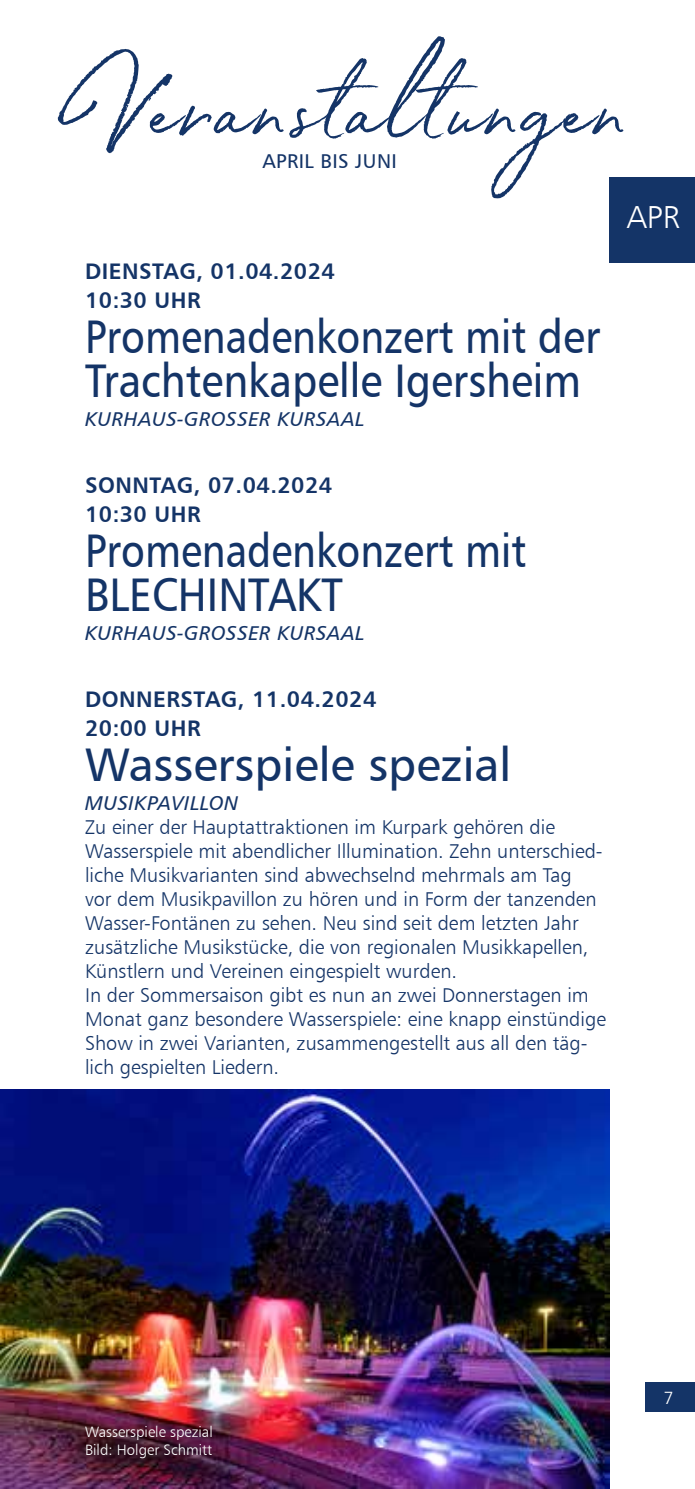
<style>
.page{position:relative;width:695px;height:1489px;background:#fff}
.page>*{position:absolute;margin:0;border:0;box-sizing:border-box;transform-origin:0 0}
.t1{font:115px "White Oleander Slanted";letter-spacing:.02em;color:#143467}
.t2{font:47.25px/44.2px "Humanist 777 BT Roman B";color:#143467;scale:.86 1}
.t3{font:47.25px "Humanist 777 BT Roman B";color:#143467}
.t4{font:32px "Humanist 777 BT Light B";color:#fff}
.t5{font:22.5px/29px "Humanist 777 BT Bold B";letter-spacing:.02em;color:#143467}
.t6{font:20px/24px "Humanist 777 BT Light B";color:#143467}
.t7{font:20px "Humanist 777 BT Italic B";letter-spacing:.02em;color:#143467}
.t8{font:20px "Humanist 777 BT Roman B";letter-spacing:.02em;color:#143467}
.t9{font:300 17.5px "Frutiger LT Std";color:#fff}
.t10{font:15px/18px "Humanist 777 BT Light B";color:#fff}
</style>
<div class="page">
<div style="left:645px;top:1382px;width:49px;height:29px;background:#143467"></div>
<div style="left:609px;top:177px;width:85px;height:85px;background:#143467"></div>
<img style="left:0;top:1089px;width:609px;height:399px">
<h1 class="t1" style="left:71px;top:26px;width:555px">Veranstaltungen</h1>
<p class="t8" style="left:262px;top:148px;width:136px">APRIL BIS JUNI</p>
<p class="t5" style="left:85px;top:256px;width:251px">DIENSTAG, 01.04.2024<br>10:30 UHR</p>
<h2 class="t2" style="left:85px;top:313px;width:600px">Promenadenkonzert mit der<br>Trachtenkapelle Igersheim</h2>
<p class="t7" style="left:85px;top:406px;width:281px">KURHAUS-GROSSER KURSAAL</p>
<p class="t5" style="left:85px;top:470px;width:248px">SONNTAG, 07.04.2024<br>10:30 UHR</p>
<h2 class="t2" style="left:85px;top:527px;width:514px">Promenadenkonzert mit<br>BLECHINTAKT</h2>
<p class="t7" style="left:85px;top:620px;width:281px">KURHAUS-GROSSER KURSAAL</p>
<p class="t5" style="left:85px;top:684px;width:293px">DONNERSTAG, 11.04.2024<br>20:00 UHR</p>
<h2 class="t3" style="left:85px;top:734px;width:427px">Wasserspiele spezial</h2>
<p class="t7" style="left:85px;top:790px;width:155px">MUSIKPAVILLON</p>
<p class="t6" style="left:85px;top:814px;width:522px">Zu einer der Hauptattraktionen im Kurpark gehören die Wasserspiele mit abendlicher Illumination. Zehn unterschied&shy;liche Musikvarianten sind abwechselnd mehrmals am Tag<br>vor dem Musikpavillon zu hören und in Form der tanzenden Wasser-Fontänen zu sehen. Neu sind seit dem letzten Jahr zusätzliche Musikstücke, die von regionalen Musikkapellen, Künstlern und Vereinen eingespielt wurden.<br>In der Sommersaison gibt es nun an zwei Donnerstagen im Monat ganz besondere Wasserspiele: eine knapp einstündige Show in zwei Varianten, zusammengestellt aus all den täg&shy;lich gespielten Liedern.</p>
<h3 class="t4" style="left:626px;top:197px;width:55px">APR</h3>
<p class="t10" style="left:85px;top:1421px;width:129px">Wasserspiele spezial<br>Bild: Holger Schmitt</p>
<p class="t9" style="left:663px;top:1387px;width:11px">7</p>
</div>
